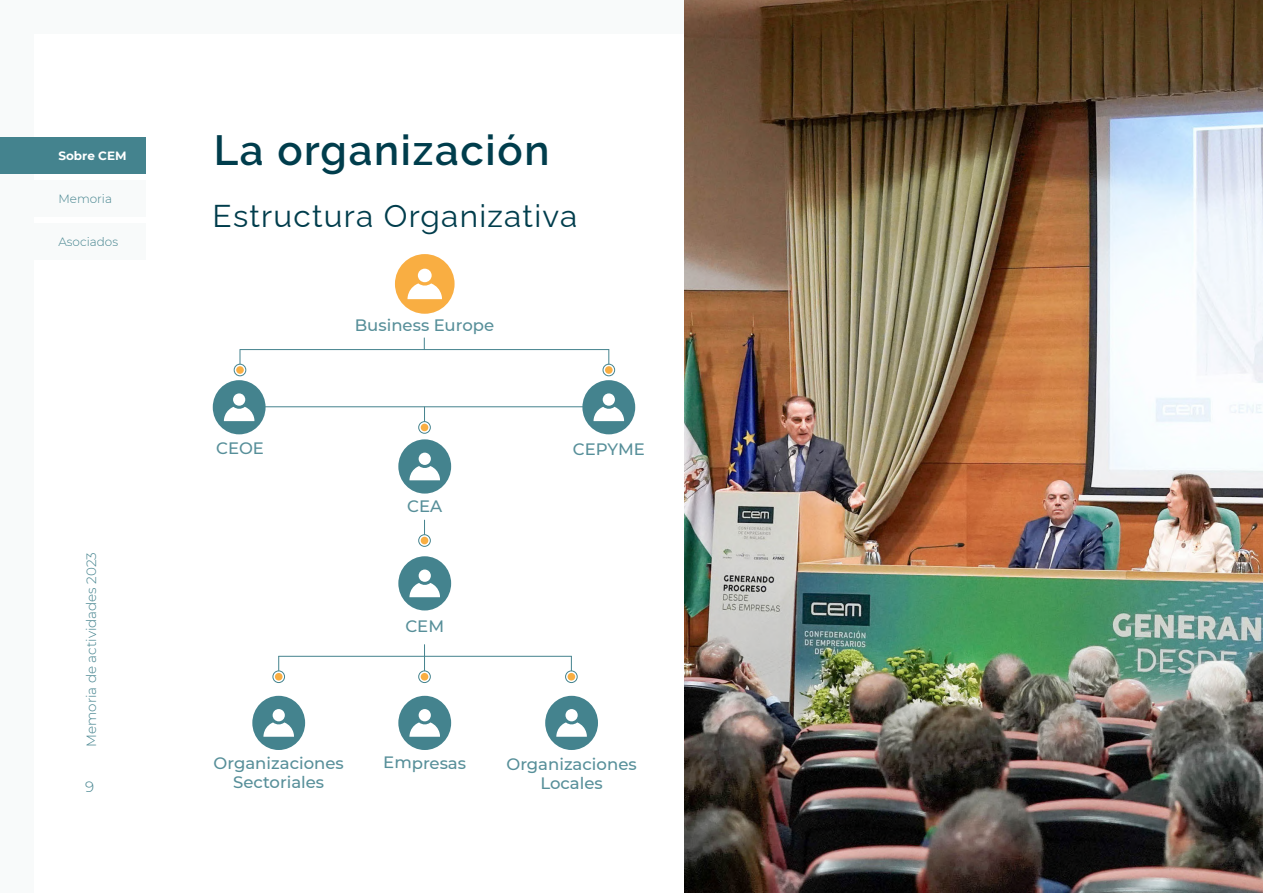
<style>
.page{position:relative;width:1263px;height:893px;background:#fff}
.page>*{position:absolute;margin:0;border:0;box-sizing:border-box;transform-origin:0 0}
.t1{font:600 42px "Raleway";letter-spacing:.04em;color:#003d4c}
.t2{font:31.5px "Raleway";letter-spacing:.04em;color:#003d4c}
.t3{font:500 16.5px/19.5px "Montserrat";color:#578f99;text-align:center}
.t4{font:300 15px "Montserrat";color:#44838e}
.t5{font:300 13.5px "Montserrat";color:#44838e}
.t6{font:300 12px "Montserrat";color:#44838e}
.t7{font:700 12px "Montserrat";color:#fff}
</style>
<div class="page">
<div style="left:0;top:0;width:1263px;height:34px;background:#f8fafa"></div>
<div style="left:0;top:0;width:34px;height:893px;background:#f8fafa"></div>
<div style="left:0;top:223px;width:90px;height:37px;background:#f8fafa"></div>
<div style="left:58px;top:223px;width:88px;height:37px;background:#f8fafa"></div>
<div style="left:0;top:180px;width:85px;height:37px;background:#f8fafa"></div>
<div style="left:58px;top:180px;width:88px;height:37px;background:#f8fafa"></div>
<div style="left:0;top:137px;width:133px;height:37px;background:#44838e"></div>
<div style="left:58px;top:137px;width:88px;height:37px;background:#44838e"></div>
<hr style="left:243px;top:407px;width:359px;height:1px;background:#44838e">
<div style="left:395px;top:254px;width:60px;height:60px;background:#f9ae42;border-radius:50%"></div>
<svg style="left:407px;top:283px;width:35px;height:16px"></svg>
<div style="left:418px;top:269px;width:14px;height:13px;background:#fff;border-radius:50%"></div>
<div style="left:213px;top:380px;width:53px;height:54px;background:#44838e;border-radius:50%"></div>
<svg style="left:224px;top:407px;width:30px;height:14px"></svg>
<div style="left:233px;top:393px;width:12px;height:13px;background:#fff;border-radius:50%"></div>
<hr style="left:240px;top:349px;width:369px;height:1px;background:#44838e">
<svg style="left:240px;top:350px;width:1px;height:14px"></svg>
<svg style="left:608px;top:350px;width:1px;height:14px"></svg>
<div style="left:234px;top:364px;width:12px;height:12px;border:1px solid #44838e;border-radius:50%"></div>
<div style="left:236px;top:366px;width:8px;height:8px;background:#f9ae42;border-radius:50%"></div>
<div style="left:603px;top:364px;width:12px;height:12px;border:1px solid #44838e;border-radius:50%"></div>
<div style="left:605px;top:366px;width:8px;height:8px;background:#f9ae42;border-radius:50%"></div>
<img style="left:685px;top:0;width:578px;height:893px">
<div style="left:582px;top:380px;width:53px;height:54px;background:#44838e;border-radius:50%"></div>
<svg style="left:593px;top:407px;width:31px;height:14px"></svg>
<div style="left:603px;top:393px;width:12px;height:13px;background:#fff;border-radius:50%"></div>
<svg style="left:424px;top:408px;width:1px;height:13px"></svg>
<div style="left:418px;top:421px;width:13px;height:12px;border:1px solid #44838e;border-radius:50%"></div>
<div style="left:421px;top:424px;width:7px;height:7px;background:#f9ae42;border-radius:50%"></div>
<svg style="left:424px;top:520px;width:1px;height:14px"></svg>
<div style="left:418px;top:534px;width:13px;height:13px;border:1px solid #44838e;border-radius:50%"></div>
<div style="left:421px;top:537px;width:7px;height:7px;background:#f9ae42;border-radius:50%"></div>
<hr style="left:279px;top:656px;width:292px;height:1px;background:#44838e">
<svg style="left:278px;top:656px;width:1px;height:15px"></svg>
<svg style="left:571px;top:656px;width:1px;height:15px"></svg>
<div style="left:273px;top:671px;width:12px;height:12px;border:1px solid #44838e;border-radius:50%"></div>
<div style="left:275px;top:673px;width:8px;height:7px;background:#f9ae42;border-radius:50%"></div>
<div style="left:565px;top:671px;width:12px;height:12px;border:1px solid #44838e;border-radius:50%"></div>
<div style="left:568px;top:673px;width:7px;height:7px;background:#f9ae42;border-radius:50%"></div>
<svg style="left:424px;top:645px;width:1px;height:26px"></svg>
<div style="left:418px;top:671px;width:13px;height:12px;border:1px solid #44838e;border-radius:50%"></div>
<div style="left:421px;top:673px;width:7px;height:7px;background:#f9ae42;border-radius:50%"></div>
<div style="left:398px;top:439px;width:53px;height:55px;background:#44838e;border-radius:50%"></div>
<svg style="left:409px;top:466px;width:31px;height:14px"></svg>
<div style="left:419px;top:453px;width:12px;height:12px;background:#fff;border-radius:50%"></div>
<div style="left:398px;top:556px;width:53px;height:54px;background:#44838e;border-radius:50%"></div>
<svg style="left:409px;top:583px;width:31px;height:14px"></svg>
<div style="left:419px;top:569px;width:12px;height:13px;background:#fff;border-radius:50%"></div>
<div style="left:252px;top:696px;width:53px;height:54px;background:#44838e;border-radius:50%"></div>
<svg style="left:263px;top:722px;width:31px;height:15px"></svg>
<div style="left:273px;top:709px;width:12px;height:12px;background:#fff;border-radius:50%"></div>
<div style="left:398px;top:696px;width:53px;height:54px;background:#44838e;border-radius:50%"></div>
<svg style="left:409px;top:722px;width:31px;height:15px"></svg>
<div style="left:419px;top:709px;width:12px;height:12px;background:#fff;border-radius:50%"></div>
<div style="left:545px;top:696px;width:53px;height:54px;background:#44838e;border-radius:50%"></div>
<svg style="left:556px;top:722px;width:31px;height:15px"></svg>
<div style="left:565px;top:709px;width:13px;height:12px;background:#fff;border-radius:50%"></div>
<p class="t7" style="left:58px;top:147px;width:70px">Sobre CEM</p>
<p class="t6" style="left:58px;top:190px;width:55px">Memoria</p>
<p class="t6" style="left:58px;top:233px;width:61px">Asociados</p>
<p class="t5" style="left:82px;top:747px;width:197px;rotate:-90deg">Memoria de actividades 2023</p>
<p class="t4" style="left:85px;top:776px;width:11px">9</p>
<h1 class="t1" style="left:214px;top:126px;width:337px">La organización</h1>
<h2 class="t2" style="left:213px;top:191px;width:366px">Estructura Organizativa</h2>
<p class="t3" style="left:355px;top:315px;width:141px">Business Europe</p>
<p class="t3" style="left:216px;top:437px;width:49px">CEOE</p>
<p class="t3" style="left:573px;top:439px;width:74px">CEPYME</p>
<p class="t3" style="left:407px;top:496px;width:37px">CEA</p>
<p class="t3" style="left:405px;top:615px;width:40px">CEM</p>
<p class="t3" style="left:214px;top:753px;width:132px">Organizaciones<br>Sectoriales</p>
<p class="t3" style="left:384px;top:752px;width:84px;rotate:1deg">Empresas</p>
<p class="t3" style="left:506px;top:753px;width:132px">Organizaciones<br>Locales</p>
</div>
